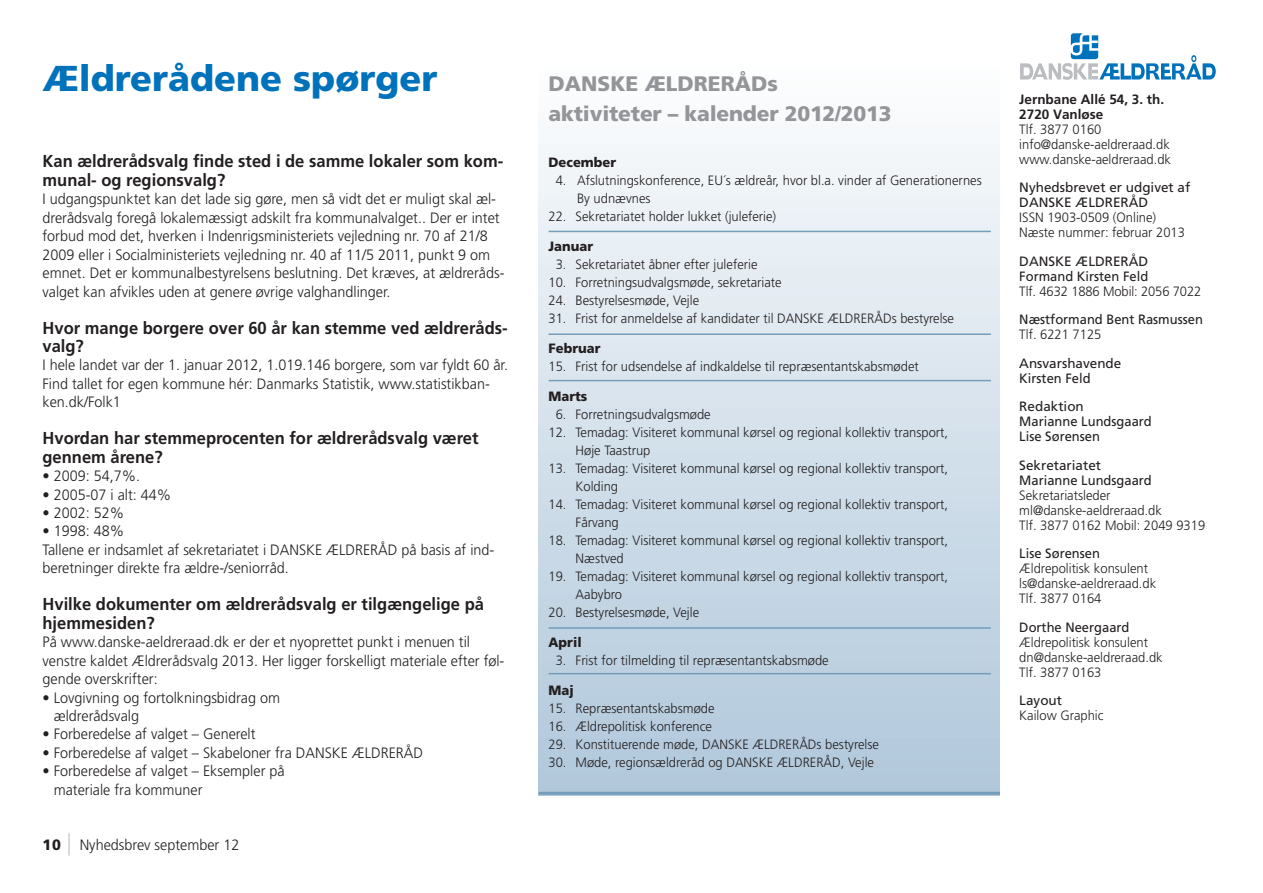
<style>
.page{position:relative;width:1263px;height:893px;background:#fff}
.page>*{position:absolute;margin:0;border:0;box-sizing:border-box;transform-origin:0 0}
.t1{font:900 36px "Frutiger LT Std";color:#0072bc}
.t2{font:900 21px/30px "Frutiger LT Std";letter-spacing:-.01em;color:#939598}
.t3{font:700 17.25px/18.5px "Frutiger LT Std";color:#231f20;scale:.96 1}
.t4{font:300 15px/18.5px "Frutiger LT Std";color:#231f20;scale:.96 1}
.t5{font:300 13.5px/15px "Frutiger LT Std";color:#231f20;scale:.96 1}
.t6{font:13.5px/15px "Frutiger LT Std";color:#231f20}
.t7{font:13.5px "Frutiger LT Std";color:#231f20;scale:.96 1}
.t8{font:900 13.5px "Frutiger LT Std";color:#231f20;scale:.96 1}
.t9{font:700 13.5px/15px "Frutiger LT Std";color:#231f20}
.s1{font-weight:900}
.s2{font-stretch:condensed;font-size:22.5px;color:#bcbdc0}
</style>
<div class="page">
<svg style="left:1020px;top:33px;width:196px;height:47px"></svg>
<div style="left:538px;top:64px;width:462px;height:731px;background:linear-gradient(to bottom,#fcfdfe,#afc7da)"></div>
<hr style="left:549px;top:333px;width:442px;height:2px;background:#749dbb">
<hr style="left:549px;top:380px;width:442px;height:1px;background:#749dbb">
<hr style="left:549px;top:627px;width:442px;height:2px;background:#749dbb">
<hr style="left:549px;top:673px;width:442px;height:1px;background:#749dbb">
<hr style="left:549px;top:231px;width:442px;height:1px;background:#749dbb">
<hr style="left:538px;top:792px;width:462px;height:3px;background:#749dbb">
<h1 class="t1" style="left:43px;top:57px;width:396px">Ældrerådene spørger</h1>
<p class="t3" style="left:43px;top:152px;width:481px">Kan ældrerådsvalg finde sted i de samme lokaler som kom&shy;munal- og regionsvalg?</p>
<p class="t4" style="left:43px;top:190px;width:483px">I udgangspunktet kan det lade sig gøre, men så vidt det er muligt skal æl&shy;drerådsvalg foregå lokalemæssigt adskilt fra kommunalvalget.. Der er intet forbud mod det, hverken i Indenrigsministeriets vejledning nr. 70 af 21/8<br>2009 eller i Socialministeriets vejledning nr. 40 af 11/5 2011, punkt 9 om emnet. Det er kommunalbestyrelsens beslutning. Det kræves, at ældreråds&shy;valget kan afvikles uden at genere øvrige valghandlinger.</p>
<p class="t3" style="left:43px;top:318px;width:486px">Hvor mange borgere over 60 år kan stemme ved ældreråds&shy;valg?</p>
<p class="t4" style="left:43px;top:356px;width:486px">I hele landet var der 1. januar 2012, 1.019.146 borgere, som var fyldt 60 år.<br>Find tallet for egen kommune hér: Danmarks Statistik, www.statistikban&shy;ken.dk/Folk1</p>
<p class="t3" style="left:43px;top:429px;width:456px">Hvordan har stemmeprocenten for ældrerådsvalg været gennem årene?</p>
<p class="t4" style="left:43px;top:467px;width:103px">• 2009: 54,7%.</p>
<p class="t4" style="left:43px;top:485px;width:136px">• 2005-07 i alt: 44%</p>
<p class="t4" style="left:43px;top:504px;width:87px">• 2002: 52%</p>
<p class="t4" style="left:43px;top:522px;width:472px">• 1998: 48%<br>Tallene er indsamlet af sekretariatet i DANSKE ÆLDRERÅD på basis af ind&shy;beretninger direkte fra ældre-/seniorråd.</p>
<p class="t3" style="left:43px;top:595px;width:461px">Hvilke dokumenter om ældrerådsvalg er tilgængelige på hjemmesiden?</p>
<p class="t4" style="left:43px;top:633px;width:483px">På www.danske-aeldreraad.dk er der et nyoprettet punkt i menuen til venstre kaldet Ældrerådsvalg 2013. Her ligger forskelligt materiale efter føl&shy;gende overskrifter:</p>
<p class="t4" style="left:54px;top:688px;width:237px;text-indent:-11px">• Lovgivning og fortolkningsbidrag om ældrerådsvalg</p>
<p class="t4" style="left:43px;top:725px;width:223px">• Forberedelse af valget – Generelt</p>
<p class="t4" style="left:43px;top:744px;width:398px">• Forberedelse af valget – Skabeloner fra DANSKE ÆLDRERÅD</p>
<p class="t4" style="left:54px;top:762px;width:242px;text-indent:-11px">• Forberedelse af valget – Eksempler på materiale fra kommuner</p>
<p class="t4" style="left:43px;top:836px;width:207px"><span class="s1">10</span> <span class="s2">|</span> Nyhedsbrev september 12</p>
<h2 class="t2" style="left:549px;top:69px;width:345px">DANSKE ÆLDRERÅDs aktiviteter – kalender 2012/2013</h2>
<p class="t8" style="left:549px;top:155px;width:72px">December</p>
<p class="t5" style="left:577px;top:172px;width:423px;line-height:18px;text-indent:-21px">4. Afslutningskonference, EU´s ældreår, hvor bl.a. vinder af Generationernes<br>By udnævnes</p>
<p class="t5" style="left:549px;top:209px;width:239px">22. Sekretariatet holder lukket (juleferie)</p>
<p class="t8" style="left:549px;top:239px;width:48px">Januar</p>
<p class="t5" style="left:556px;top:257px;width:212px">3. Sekretariatet åbner efter juleferie</p>
<p class="t5" style="left:549px;top:275px;width:244px">10. Forretningsudvalgsmøde, sekretariate</p>
<p class="t5" style="left:549px;top:293px;width:158px">24. Bestyrelsesmøde, Vejle</p>
<p class="t5" style="left:549px;top:311px;width:424px">31. Frist for anmeldelse af kandidater til DANSKE ÆLDRERÅDs bestyrelse</p>
<p class="t8" style="left:549px;top:341px;width:56px">Februar</p>
<p class="t5" style="left:549px;top:359px;width:387px">15. Frist for udsendelse af indkaldelse til repræsentantskabsmødet</p>
<p class="t8" style="left:549px;top:388px;width:42px">Marts</p>
<p class="t5" style="left:556px;top:407px;width:163px">6. Forretningsudvalgsmøde</p>
<p class="t5" style="left:576px;top:424px;width:390px;line-height:18px;text-indent:-27px">12. Temadag: Visiteret kommunal kørsel og regional kollektiv transport,<br>Høje Taastrup</p>
<p class="t5" style="left:576px;top:460px;width:390px;line-height:18px;text-indent:-27px">13. Temadag: Visiteret kommunal kørsel og regional kollektiv transport,<br>Kolding</p>
<p class="t5" style="left:576px;top:496px;width:390px;line-height:18px;text-indent:-27px">14. Temadag: Visiteret kommunal kørsel og regional kollektiv transport,<br>Fårvang</p>
<p class="t5" style="left:576px;top:532px;width:390px;line-height:18px;text-indent:-27px">18. Temadag: Visiteret kommunal kørsel og regional kollektiv transport,<br>Næstved</p>
<p class="t5" style="left:576px;top:568px;width:390px;line-height:18px;text-indent:-27px">19. Temadag: Visiteret kommunal kørsel og regional kollektiv transport,<br>Aabybro</p>
<p class="t5" style="left:549px;top:605px;width:158px">20. Bestyrelsesmøde, Vejle</p>
<p class="t8" style="left:549px;top:635px;width:36px">April</p>
<p class="t5" style="left:556px;top:653px;width:286px">3. Frist for tilmelding til repræsentantskabsmøde</p>
<p class="t8" style="left:549px;top:683px;width:28px">Maj</p>
<p class="t5" style="left:549px;top:701px;width:174px">15. Repræsentantskabsmøde</p>
<p class="t5" style="left:549px;top:719px;width:172px">16. Ældrepolitisk konference</p>
<p class="t5" style="left:549px;top:737px;width:346px">29. Konstituerende møde, DANSKE ÆLDRERÅDs bestyrelse</p>
<p class="t5" style="left:549px;top:755px;width:340px">30. Møde, regionsældreråd og DANSKE ÆLDRERÅD, Vejle</p>
<p class="t9" style="left:1019px;top:92px;width:146px">Jernbane Allé 54, 3. th.<br>2720 Vanløse</p>
<p class="t5" style="left:1019px;top:122px;width:160px">Tlf. 3877 0160 info@danske-aeldreraad.dk www.danske-aeldreraad.dk</p>
<p class="t6" style="left:1019px;top:180px;width:173px">Nyhedsbrevet er udgivet af<br>Danske Ældreråd</p>
<p class="t5" style="left:1019px;top:210px;width:174px">ISSN 1903-0509 (Online)<br>Næste nummer: februar 2013</p>
<p class="t6" style="left:1019px;top:254px;width:130px">Danske Ældreråd<br>Formand Kirsten Feld</p>
<p class="t5" style="left:1019px;top:284px;width:191px">Tlf. 4632 1886 Mobil: 2056 7022</p>
<p class="t7" style="left:1019px;top:312px;width:193px">Næstformand Bent Rasmussen</p>
<p class="t5" style="left:1019px;top:327px;width:87px">Tlf. 6221 7125</p>
<p class="t6" style="left:1019px;top:356px;width:104px">Ansvarshavende<br>Kirsten Feld</p>
<p class="t6" style="left:1019px;top:399px;width:134px">Redaktion<br>Marianne Lundsgaard<br>Lise Sørensen</p>
<p class="t6" style="left:1019px;top:458px;width:134px">Sekretariatet<br>Marianne Lundsgaard</p>
<p class="t5" style="left:1019px;top:488px;width:195px">Sekretariatsleder ml@danske-aeldreraad.dk<br>Tlf. 3877 0162 Mobil: 2049 9319</p>
<p class="t7" style="left:1019px;top:546px;width:86px">Lise Sørensen</p>
<p class="t5" style="left:1019px;top:561px;width:144px">Ældrepolitisk konsulent ls@danske-aeldreraad.dk<br>Tlf. 3877 0164</p>
<p class="t7" style="left:1019px;top:619px;width:116px">Dorthe Neergaard</p>
<p class="t5" style="left:1019px;top:635px;width:151px">Ældrepolitisk konsulent dn@danske-aeldreraad.dk<br>Tlf. 3877 0163</p>
<p class="t6" style="left:1019px;top:693px;width:44px">Layout</p>
<p class="t5" style="left:1019px;top:708px;width:89px">Kailow Graphic</p>
</div>
